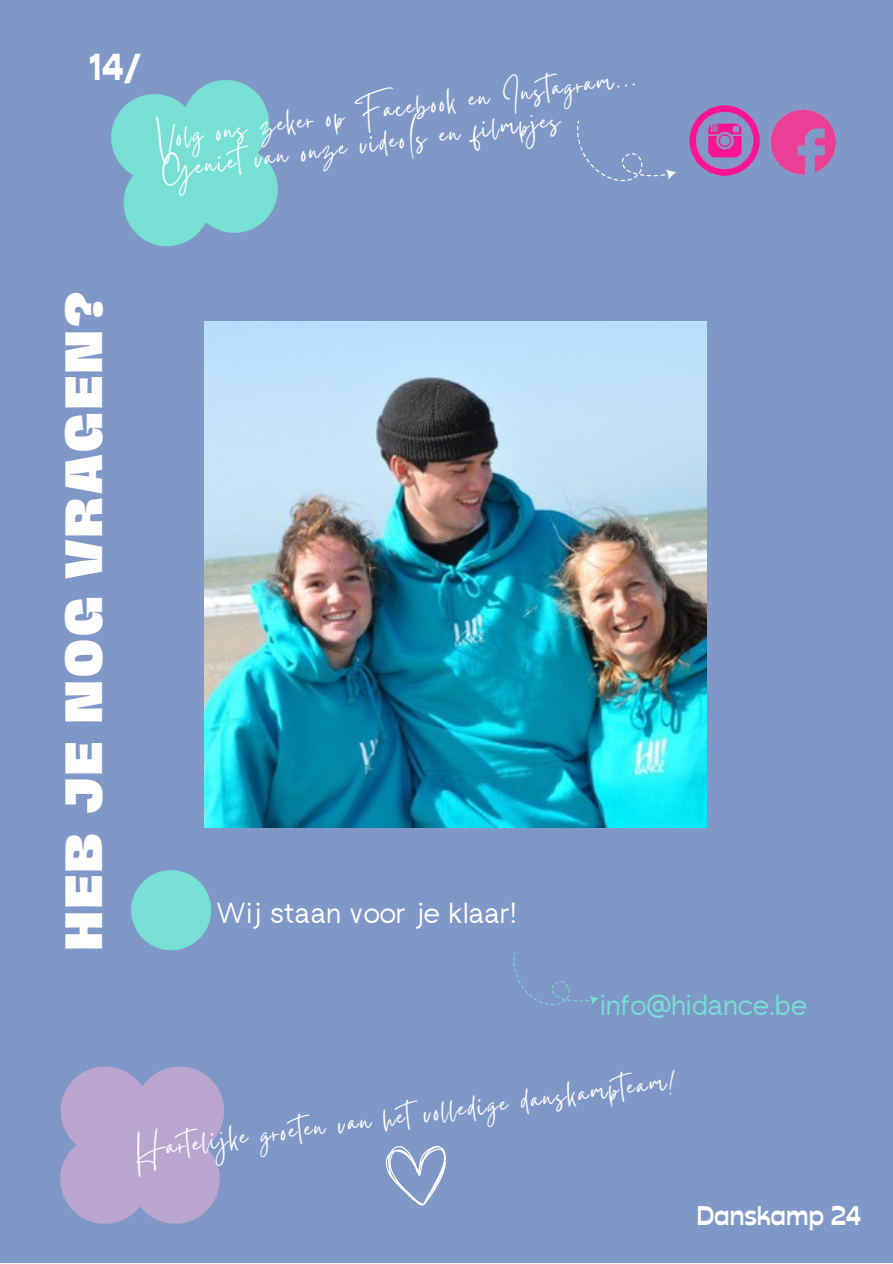
<style>
.page{position:relative;width:893px;height:1264px;background:#fff}
.page>*{position:absolute;margin:0;border:0;box-sizing:border-box;transform-origin:0 0}
.t1{font:800 48px "Hagrid";letter-spacing:.075em;color:#fff}
.t2{font:800 37.5px "Stadio Deva";color:#fff}
.t3{font:36px "Gistesy";color:#fff}
.t4{font:28.95px "rugratssans";color:#fff}
.t5{font:28.95px "rugratssans";color:#77dfd4}
.t6{font:700 27px "Stadio Deva";letter-spacing:-.015em;color:#fff}
</style>
<div class="page">
<div style="left:0;top:0;width:892px;height:1262px;background:#8098c7"></div>
<svg style="left:131px;top:870px;width:80px;height:80px"></svg>
<svg style="left:111px;top:80px;width:167px;height:167px"></svg>
<img style="left:689px;top:106px;width:70px;height:69px">
<svg style="left:60px;top:1066px;width:164px;height:157px;background:#b1a3cd"></svg>
<img style="left:770px;top:109px;width:65px;height:65px">
<svg style="left:513px;top:952px;width:86px;height:54px"></svg>
<svg style="left:577px;top:120px;width:99px;height:62px"></svg>
<svg style="left:385px;top:1146px;width:61px;height:59px"></svg>
<img style="left:205px;top:321px;width:501px;height:506px">
<p class="t2" style="left:89px;top:44px;width:53px">14/</p>
<p class="t3" style="left:155px;top:113px;width:483px;rotate:-7deg">Volg ons zeker op Facebook en Instagram...</p>
<p class="t3" style="left:159px;top:144px;width:402px;rotate:-7deg">Geniet van onze video(s en filmpjes</p>
<p class="t1" style="left:59px;top:950px;width:660px;rotate:-90deg">HEB JE NOG VRAGEN?</p>
<p class="t4" style="left:216px;top:902px;width:301px">Wij staan voor je klaar!</p>
<p class="t5" style="left:600px;top:994px;width:208px">info@hidance.be</p>
<p class="t3" style="left:132px;top:1123px;width:543px;rotate:-7deg">Hartelijke groeten van het volledige danskampteam!</p>
<p class="t6" style="left:696px;top:1199px;width:166px">Danskamp 24</p>
</div>
